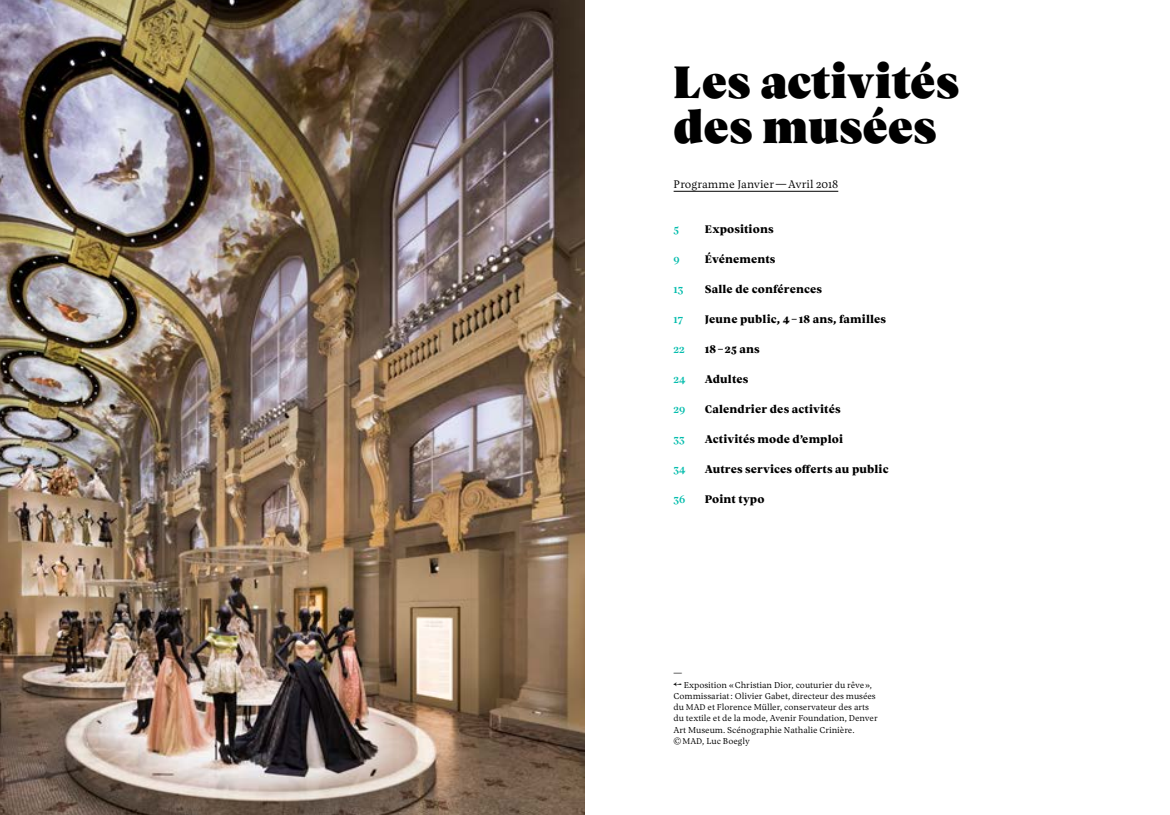
<style>
.page{position:relative;width:1170px;height:815px;background:#fff}
.page>*{position:absolute;margin:0;border:0;box-sizing:border-box;transform-origin:0 0}
.t1{font:46.25px/45px "Vesterbro Poster";letter-spacing:.02em;color:#000}
.t2{font:800 11.25px "Vesterbro";letter-spacing:.01em;color:#000}
.t3{font:300 11.25px "Vesterbro";color:#000}
.t4{font:500 11.25px "Vesterbro";color:#00bcac}
.t5{font:300 8.75px/11.2px "Vesterbro";letter-spacing:-.005em;color:#000}
.s1{font-size:11.25px}
.s2{font-size:8.5px}
</style>
<div class="page">
<img style="left:0;top:0;width:585px;height:815px">
<hr style="left:673px;top:191px;width:165px;height:1px;background:#000">
<h1 class="t1" style="left:673px;top:60px;width:287px">Les activités des musées</h1>
<p class="t3" style="left:673px;top:177px;width:166px">Programme Janvier—Avril 2018</p>
<p class="t4" style="left:673px;top:222px;width:7px">5</p>
<p class="t2" style="left:704px;top:222px;width:70px">Expositions</p>
<p class="t4" style="left:673px;top:252px;width:8px">9</p>
<p class="t2" style="left:704px;top:252px;width:72px">Événements</p>
<p class="t4" style="left:673px;top:282px;width:11px">13</p>
<p class="t2" style="left:704px;top:282px;width:119px">Salle de conférences</p>
<p class="t4" style="left:673px;top:312px;width:11px">17</p>
<p class="t2" style="left:704px;top:312px;width:183px">Jeune public, 4– 18 ans, familles</p>
<p class="t4" style="left:673px;top:342px;width:13px">22</p>
<p class="t2" style="left:704px;top:342px;width:56px">18– 25 ans</p>
<p class="t4" style="left:673px;top:372px;width:14px">24</p>
<p class="t2" style="left:704px;top:372px;width:45px">Adultes</p>
<p class="t4" style="left:673px;top:402px;width:13px">29</p>
<p class="t2" style="left:704px;top:402px;width:137px">Calendrier des activités</p>
<p class="t4" style="left:673px;top:432px;width:13px">33</p>
<p class="t2" style="left:704px;top:432px;width:140px">Activités mode d’emploi</p>
<p class="t4" style="left:673px;top:462px;width:14px">34</p>
<p class="t2" style="left:704px;top:462px;width:185px">Autres services offerts au public</p>
<p class="t4" style="left:673px;top:492px;width:13px">36</p>
<p class="t2" style="left:704px;top:492px;width:61px">Point typo</p>
<p class="t5" style="left:673px;top:668px;width:206px">—<br><span class="s1">←</span> Exposition «Christian Dior, couturier du rêve», Commissariat: Olivier Gabet, directeur des musées du <span class="s2">MAD</span> et Florence Müller, conservateur des arts du textile et de la mode, Avenir Foundation, Denver Art Museum. Scénographie Nathalie Crinière. ©<span class="s2">MAD</span>, Luc Boegly</p>
</div>
